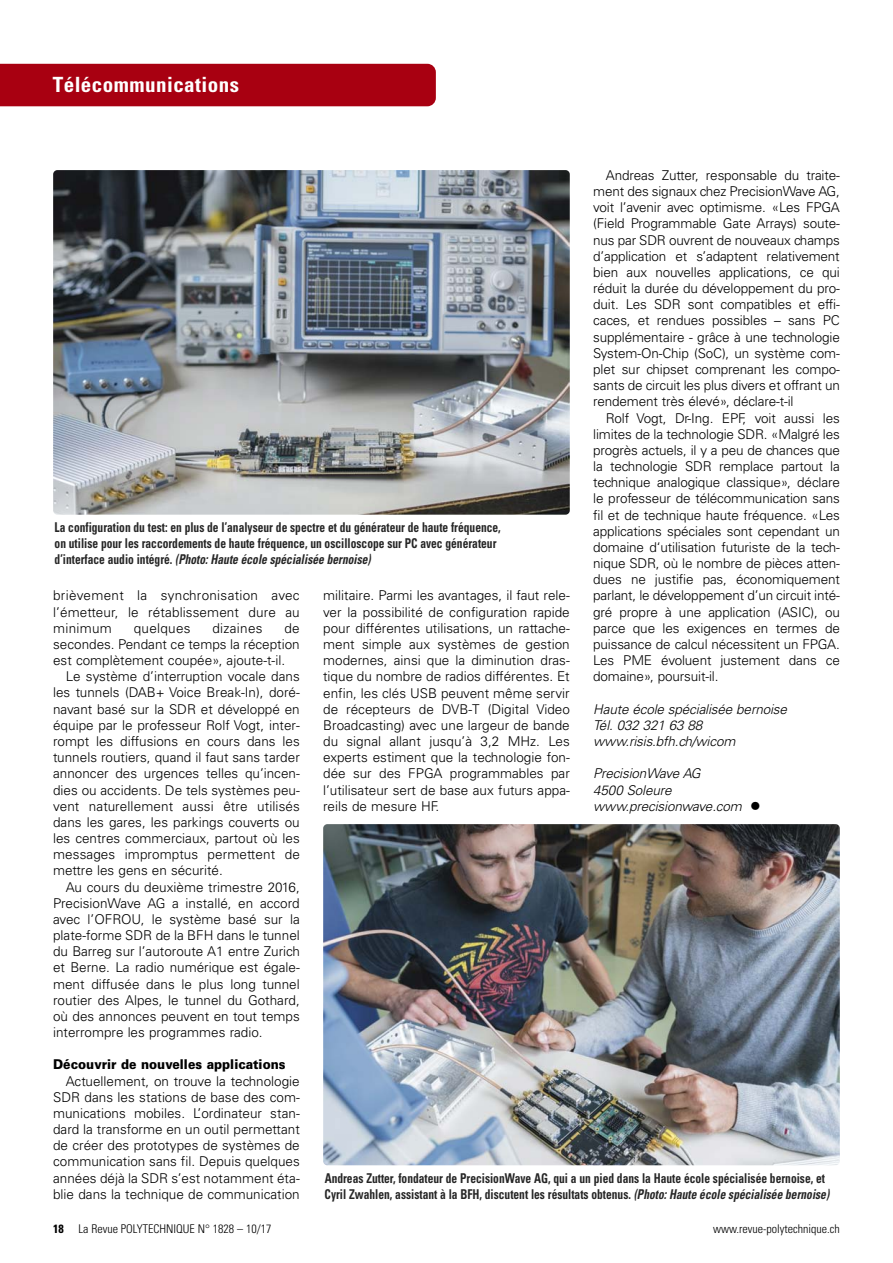
<style>
.page{position:relative;width:893px;height:1263px;background:#fff}
.page>*{position:absolute;margin:0;border:0;box-sizing:border-box;transform-origin:0 0}
.t1{font:700 condensed 21px "Univers";letter-spacing:.02em;color:#fff}
.t2{font:300 13.5px/16.2px "Univers";color:#000;text-align:justify}
.t3{font:700 condensed 13.5px/16.2px "Univers";color:#262626;scale:.85 1}
.t4{font:italic 300 13.5px/16.2px "Univers";letter-spacing:-.01em;color:#000}
.t5{font:900 13.5px "Univers";color:#000;scale:.9 1}
.t6{font:300 13.5px "Univers";letter-spacing:.02em;color:#000}
.t7{font:300 condensed 12px "Univers";color:#000}
.s1{font-style:normal;font-size:22.5px}
.s2{font-style:italic}
.s3{font-weight:700}
</style>
<div class="page">
<div style="left:0;top:64px;width:436px;height:42px;background:#a80011"></div>
<img style="left:323px;top:824px;width:517px;height:341px;border-radius:4px">
<img style="left:53px;top:170px;width:517px;height:345px;border-radius:4px">
<h1 class="t1" style="left:53px;top:71px;width:188px">Télécommunications</h1>
<p class="t2" style="left:593px;top:167px;width:248px;text-indent:13px">Andreas Zutter, responsable du traite&shy;ment des signaux chez PrecisionWave AG, voit l’avenir avec optimisme. «Les FPGA (Field Programmable Gate Arrays) soute&shy;nus par SDR ouvrent de nouveaux champs d’application et s’adaptent relativement bien aux nouvelles applications, ce qui réduit la durée du développement du pro&shy;duit. Les SDR sont compatibles et effi&shy;caces, et rendues possibles – sans PC supplémentaire - grâce à une technologie System-On-Chip (SoC), un système com&shy;plet sur chipset comprenant les compo&shy;sants de circuit les plus divers et offrant un rendement très élevé», déclare-t-il</p>
<p class="t2" style="left:593px;top:410px;width:248px;text-indent:13px">Rolf Vogt, Dr-Ing. EPF, voit aussi les limites de la technologie SDR. «Malgré les progrès actuels, il y a peu de chances que la technologie SDR remplace partout la technique analogique classique», déclare le professeur de télécommunication sans fil et de technique haute fréquence. «Les applications spéciales sont cependant un domaine d‘utilisation futuriste de la tech&shy;nique SDR, où le nombre de pièces atten&shy;dues ne justifie pas, économiquement parlant, le développement d’un circuit inté&shy;gré propre à une application (ASIC), ou parce que les exigences en termes de puissance de calcul nécessitent un FPGA.<br>Les PME évoluent justement dans ce domaine», poursuit-il.</p>
<p class="t4" style="left:593px;top:701px;width:195px">Haute école spécialisée bernoise<br>Tél. 032 321 63 88 www.risis.bfh.ch/wicom</p>
<p class="t4" style="left:593px;top:765px;width:169px">PrecisionWave AG<br>4500 Soleure www.precisionwave.com <span class="s1">•</span></p>
<p class="t3" style="left:55px;top:519px;width:526px">La configuration du test: en plus de l’analyseur de spectre et du générateur de haute fréquence, on utilise pour les raccordements de haute fréquence, un oscilloscope sur PC avec générateur d ’ i n t e rf a c e a u d i o i n t é g r é . <span class="s2">(Photo:Haute école spécialisée bernoise)</span></p>
<p class="t2" style="left:323px;top:588px;width:248px">militaire. Parmi les avantages, il faut rele&shy;ver la possibilité de configuration rapide pour différentes utilisations, un rattache&shy;ment simple aux systèmes de gestion modernes, ainsi que la diminution dras&shy;tique du nombre de radios différentes. Et enfin, les clés USB peuvent même servir de récepteurs de DVB-T (Digital Video Broadcasting) avec une largeur de bande du signal allant jusqu’à 3,2 MHz. Les experts estiment que la technologie fon&shy;dée sur des FPGA programmables par l’utilisateur sert de base aux futurs appa&shy;reils de mesure HF.</p>
<p class="t2" style="left:53px;top:587px;width:248px">brièvement la synchronisation avec l’émetteur, le rétablissement dure au minimum</p>
<p class="t2" style="left:53px;top:620px;width:248px;text-indent:231px">de secondes. Pendant ce temps la réception est complètement coupée», ajoute-t-il.</p>
<p class="t2" style="left:53px;top:668px;width:248px;text-indent:13px">Le système d’interruption vocale dans les tunnels (DAB+ Voice Break-In), doré&shy;navant basé sur la SDR et développé en équipe par le professeur Rolf Vogt, inter&shy;rompt les diffusions en cours dans les tunnels routiers, quand il faut sans tarder annoncer des urgences telles qu’incen&shy;dies ou accidents. De tels systèmes peu&shy;vent naturellement aussi être utilisés dans les gares, les parkings couverts ou les centres commerciaux, partout où les messages impromptus permettent de mettre les gens en sécurité.</p>
<p class="t2" style="left:53px;top:879px;width:248px;text-indent:13px">Au cours du deuxième trimestre 2016, PrecisionWave AG a installé, en accord avec l’OFROU, le système basé sur la plate-forme SDR de la BFH dans le tunnel du Barreg sur l’autoroute A1 entre Zurich et Berne. La radio numérique est égale&shy;ment diffusée dans le plus long tunnel routier des Alpes, le tunnel du Gothard, où des annonces peuvent en tout temps interrompre les programmes radio.</p>
<p class="t5" style="left:53px;top:1056px;width:260px">Découvrir de nouvelles applications</p>
<p class="t2" style="left:53px;top:1073px;width:248px;text-indent:13px">Actuellement, on trouve la technologie SDR dans les stations de base des com&shy;munications mobiles. L’ordinateur stan&shy;dard la transforme en un outil permettant de créer des prototypes de systèmes de communication sans fil. Depuis quelques années déjà la SDR s’est notamment éta&shy;blie dans la technique de communication</p>
<p class="t6" style="left:134px;top:620px;width:58px">quelques</p>
<p class="t6" style="left:212px;top:620px;width:52px">dizaines</p>
<p class="t3" style="left:325px;top:1169px;width:598px">Andreas Zutter, fondateur de PrecisionWave AG, qui a un pied dans la Haute école spécialisée bernoise, et<br>Cyril Zwahlen, assistant à la BFH, discutent les résultats obtenus. <span class="s2">(Photo:Haute école spécialisée bernoise)</span></p>
<p class="t7" style="left:53px;top:1222px;width:220px"><span class="s3">18</span> La Revue POLYTECHNIQUE N° 1828 – 10/17</p>
<p class="t7" style="left:713px;top:1222px;width:128px">www.revue-polytechnique.ch</p>
</div>
